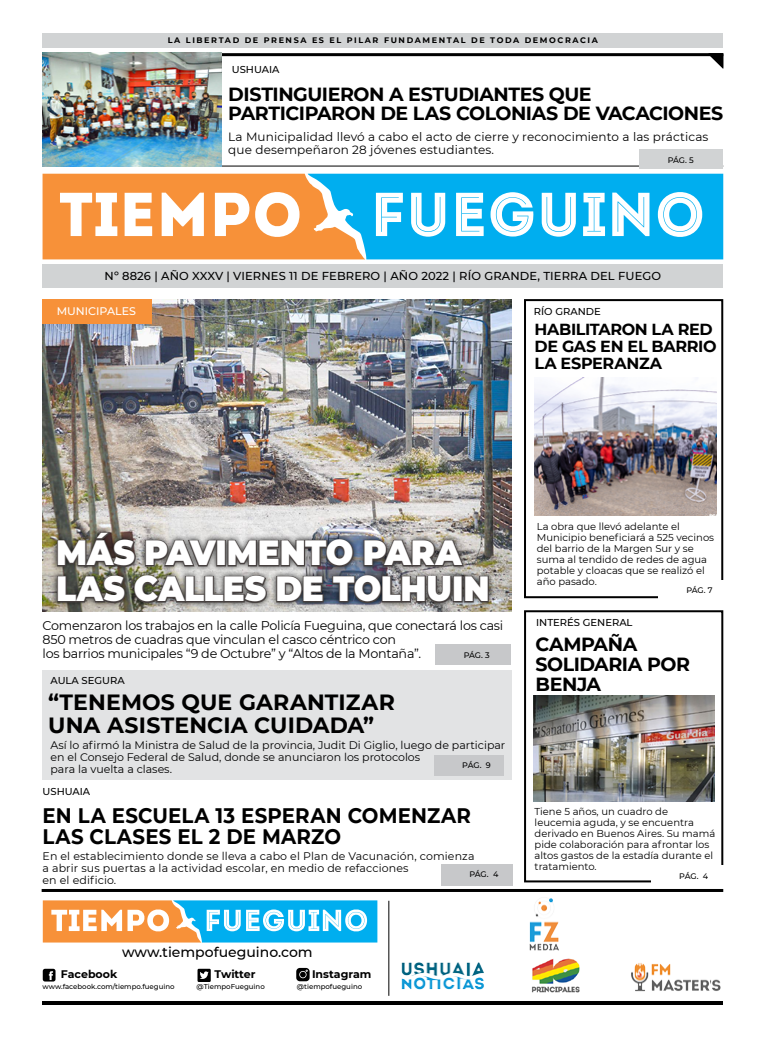
<style>
.page{position:relative;width:780px;height:1049px;background:#fff}
.page>*{position:absolute;margin:0;border:0;box-sizing:border-box;transform-origin:0 0}
.t1{font:900 35px/36px "Montserrat";letter-spacing:-.005em;color:#fff;scale:.93 1}
.t2{font:700 22px/23px "Montserrat";letter-spacing:.005em;color:#000}
.t3{font:700 21px/21px "Montserrat";letter-spacing:.01em;color:#000;scale:.94 1}
.t4{font:700 19px/20px "Montserrat";letter-spacing:-.025em;color:#000}
.t5{font:700 16px/17px "Montserrat";letter-spacing:-.02em;color:#000}
.t6{font:500 14px "Montserrat";color:#000}
.t7{font:12.7px/14px "Montserrat";letter-spacing:-.02em;color:#000}
.t8{font:12px/13px "Montserrat";letter-spacing:.01em;color:#000}
.t9{font:500 11.5px "Montserrat";letter-spacing:.01em;color:#000}
.t10{font:11px/12px "Montserrat";color:#000}
.t11{font:700 11px "Montserrat";color:#000}
.t12{font:500 11px "Montserrat";color:#fff}
.t13{font:10px/11px "Montserrat";color:#000}
.t14{font:500 10px "Montserrat";color:#000}
.t15{font:700 8px "Montserrat";letter-spacing:.2em;color:#000}
.t16{font:500 8px "Montserrat";letter-spacing:-.025em;color:#000}
.t17{font:500 7px "Montserrat";color:#000}
</style>
<div class="page">
<img style="left:43px;top:299px;width:469px;height:313px">
<hr style="left:43px;top:1001px;width:680px;height:4px;background:#000">
<div style="left:43px;top:670px;width:469px;height:110px;background:#e2e3e4"></div>
<hr style="left:43px;top:53px;width:680px;height:3px;background:#000">
<svg style="left:708px;top:53px;width:15px;height:16px"></svg>
<div style="left:43px;top:264px;width:680px;height:24px;background:#d1d3d4"></div>
<div style="left:524px;top:610px;width:199px;height:272px;border:2px solid #000"></div>
<div style="left:524px;top:299px;width:199px;height:299px;border:2px solid #000"></div>
<div style="left:651px;top:865px;width:72px;height:20px;background:#fff"></div>
<div style="left:43px;top:33px;width:680px;height:14px;background:#d1d3d4"></div>
<svg style="left:43px;top:174px;width:264px;height:85px"></svg>
<svg style="left:307px;top:174px;width:416px;height:85px;fill:#00aeef"></svg>
<div style="left:435px;top:644px;width:75px;height:21px;background:#c7c8ca"></div>
<div style="left:434px;top:755px;width:70px;height:20px;background:#c7c8ca"></div>
<hr style="left:42px;top:889px;width:681px;height:3px;background:#000">
<hr style="left:43px;top:166px;width:680px;height:1px;background:#000">
<div style="left:441px;top:864px;width:72px;height:21px;background:#c7c8ca"></div>
<svg style="left:43px;top:900px;width:334px;height:42px"></svg>
<svg style="left:43px;top:969px;width:12px;height:12px"></svg>
<svg style="left:197px;top:969px;width:14px;height:13px"></svg>
<svg style="left:296px;top:968px;width:13px;height:13px"></svg>
<hr style="left:388px;top:901px;width:1px;height:95px;background:#000">
<img style="left:529px;top:898px;width:30px;height:53px">
<img style="left:401px;top:962px;width:83px;height:28px">
<img style="left:631px;top:963px;width:90px;height:29px">
<img style="left:531px;top:958px;width:49px;height:34px">
<div style="left:639px;top:150px;width:84px;height:19px;background:#d1d3d4"></div>
<div style="left:658px;top:580px;width:65px;height:20px;background:#fff"></div>
<div style="left:51px;top:525px;width:443px;height:83px;background:#000;opacity:.75"></div>
<svg style="left:56px;top:531px;width:81px;height:37px;background:#4f4a44"></svg>
<svg style="left:144px;top:538px;width:75px;height:30px;background:#646260"></svg>
<div style="left:216px;top:540px;width:10px;height:26px;border:2px solid #474140"></div>
<svg style="left:226px;top:538px;width:129px;height:30px;background:#545356"></svg>
<svg style="left:362px;top:539px;width:103px;height:29px;background:#545253"></svg>
<svg style="left:56px;top:574px;width:71px;height:30px;background:#46443c"></svg>
<svg style="left:133px;top:574px;width:135px;height:30px;background:#5e5c58"></svg>
<svg style="left:275px;top:575px;width:50px;height:28px"></svg>
<svg style="left:331px;top:574px;width:121px;height:30px;background:#4a4a4e"></svg>
<div style="left:453px;top:576px;width:9px;height:26px;border:2px solid #474140"></div>
<svg style="left:463px;top:575px;width:26px;height:28px"></svg>
<img style="left:43px;top:52px;width:178px;height:115px">
<img style="left:533px;top:695px;width:181px;height:107px">
<img style="left:534px;top:377px;width:182px;height:139px">
<div style="left:43px;top:299px;width:109px;height:25px;background:#f79139"></div>
<p class="t15" style="left:168px;top:35px;width:431px">LA LIBERTAD DE PRENSA ES EL PILAR FUNDAMENTAL DE TODA DEMOCRACIA</p>
<p class="t14" style="left:232px;top:62px;width:49px">USHUAIA</p>
<h3 class="t4" style="left:228px;top:83px;width:496px;line-height:19px">DISTINGUIERON A ESTUDIANTES QUE<br>PARTICIPARON DE LAS COLONIAS DE VACACIONES</h3>
<p class="t8" style="left:228px;top:129px;width:481px">La Municipalidad llevó a cabo el acto de cierre y reconocimiento a las prácticas que desempeñaron 28 jóvenes estudiantes.</p>
<p class="t16" style="left:667px;top:155px;width:28px">PÁG. 5</p>
<p class="t9" style="left:105px;top:268px;width:558px">Nº 8826 | AÑO XXXV | VIERNES 11 DE FEBRERO | AÑO 2022 | RÍO GRANDE, TIERRA DEL FUEGO</p>
<p class="t12" style="left:57px;top:304px;width:81px">MUNICIPALES</p>
<p class="t14" style="left:534px;top:305px;width:68px">RÍO GRANDE</p>
<h3 class="t5" style="left:534px;top:320px;width:183px">HABILITARON LA RED<br>DE GAS EN EL BARRIO<br>LA ESPERANZA</h3>
<h1 class="t1" style="left:56px;top:533px;width:467px">MÁS PAVIMENTO PARA<br>LAS CALLES DE TOLHUIN</h1>
<p class="t7" style="left:43px;top:618px;width:462px">Comenzaron los trabajos en la calle Policía Fueguina, que conectará los casi<br>850 metros de cuadras que vinculan el casco céntrico con<br>los barrios municipales “9 de Octubre” y “Altos de la Montaña”.</p>
<p class="t16" style="left:463px;top:649px;width:27px">PÁG. 3</p>
<p class="t14" style="left:51px;top:673px;width:76px">AULA SEGURA</p>
<h2 class="t2" style="left:48px;top:690px;width:348px">“TENEMOS QUE GARANTIZAR<br>UNA ASISTENCIA CUIDADA”</h2>
<p class="t10" style="left:51px;top:739px;width:456px">Así lo afirmó la Ministra de Salud de la provincia, Judit Di Giglio, luego de participar en el Consejo Federal de Salud, donde se anunciaron los protocolos<br>para la vuelta a clases.</p>
<h3 class="t3" style="left:43px;top:804px;width:457px">EN LA ESCUELA 13 ESPERAN COMENZAR<br>LAS CLASES EL 2 DE MARZO</h3>
<p class="t10" style="left:43px;top:849px;width:433px">En el establecimiento donde se lleva a cabo el Plan de Vacunación, comienza a abrir sus puertas a la actividad escolar, en medio de refacciones<br>en el edificio.</p>
<p class="t16" style="left:462px;top:760px;width:30px">PÁG. 9</p>
<p class="t14" style="left:43px;top:784px;width:49px">USHUAIA</p>
<p class="t16" style="left:469px;top:869px;width:30px">PÁG. 4</p>
<h3 class="t6" style="left:122px;top:942px;width:192px">www.tiempofueguino.com</h3>
<p class="t11" style="left:61px;top:966px;width:58px">Facebook</p>
<p class="t17" style="left:43px;top:982px;width:134px">www.facebook.com/tiempo.fueguino</p>
<p class="t11" style="left:214px;top:966px;width:42px">Twitter</p>
<p class="t17" style="left:197px;top:982px;width:70px">@TiempoFueguino</p>
<p class="t11" style="left:312px;top:966px;width:61px">Instagram</p>
<p class="t17" style="left:297px;top:982px;width:67px">@tiempofueguino</p>
<p class="t13" style="left:536px;top:520px;width:179px">La obra que llevó adelante el<br>Municipio beneficiará a 525 vecinos del barrio de la Margen Sur y se suma al tendido de redes de agua potable y cloacas que se realizó el año pasado.</p>
<p class="t16" style="left:686px;top:585px;width:28px">PÁG. 7</p>
<p class="t14" style="left:536px;top:616px;width:98px">INTERÉS GENERAL</p>
<h3 class="t4" style="left:535px;top:634px;width:156px">CAMPAÑA<br>SOLIDARIA POR<br>BENJA</h3>
<p class="t13" style="left:534px;top:805px;width:182px">Tiene 5 años, un cuadro de leucemia aguda, y se encuentra derivado en Buenos Aires. Su mamá pide colaboración para afrontar los altos gastos de la estadía durante el tratamiento.</p>
<p class="t16" style="left:679px;top:870px;width:30px">PÁG. 4</p>
</div>
